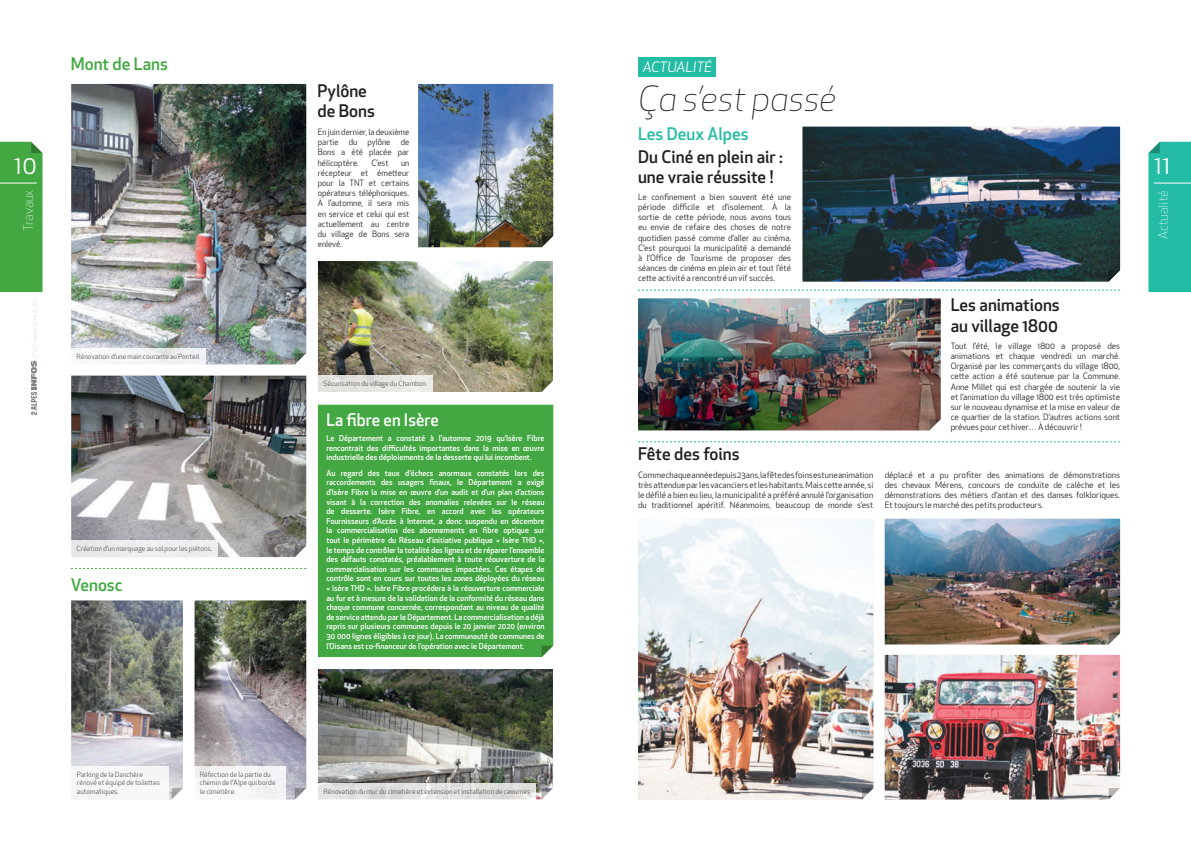
<style>
.page{position:relative;width:1191px;height:842px;background:#fff}
.page>*{position:absolute;margin:0;border:0;box-sizing:border-box;transform-origin:0 0}
.t1{font:italic 300 34px "Apex New";color:#231f20}
.t2{font:25px "Apex New";color:#fff}
.t3{font:500 17px/20px "Apex New";color:#231f20}
.t4{font:500 17px "Apex New";color:#43a842}
.t5{font:500 17px "Apex New";color:#fff}
.t6{font:500 17px "Apex New";color:#24bca4}
.t7{font:italic 14px "Apex New";color:#fff}
.t8{font:300 13px "Apex New";color:#fff}
.t9{font:8.5px/10.2px "Apex New";color:#231f20;text-align:justify}
.t10{font:500 8px/9.6px "Apex New";color:#fff;text-align:justify}
.t11{font:7px/8.4px "Apex New";color:#57585a}
</style>
<div class="page">
<div style="left:318px;top:405px;width:235px;height:252px;background:#43a842"></div>
<img style="left:638px;top:519px;width:235px;height:280px">
<img style="left:884px;top:655px;width:236px;height:144px">
<img style="left:884px;top:519px;width:236px;height:125px">
<svg style="left:862px;top:788px;width:11px;height:11px"></svg>
<img style="left:638px;top:298px;width:302px;height:132px">
<img style="left:71px;top:84px;width:235px;height:280px">
<img style="left:802px;top:127px;width:318px;height:155px">
<img style="left:71px;top:376px;width:235px;height:181px">
<div style="left:71px;top:348px;width:135px;height:16px;background:linear-gradient(to right,#fafbfc,#ecedef)"></div>
<div style="left:71px;top:540px;width:147px;height:17px;background:#ededee"></div>
<svg style="left:71px;top:568px;width:235px;height:1px"></svg>
<img style="left:418px;top:84px;width:135px;height:163px">
<svg style="left:1108px;top:270px;width:12px;height:12px"></svg>
<svg style="left:295px;top:353px;width:11px;height:11px"></svg>
<svg style="left:295px;top:546px;width:11px;height:11px"></svg>
<img style="left:318px;top:669px;width:235px;height:130px">
<img style="left:318px;top:261px;width:235px;height:131px">
<svg style="left:541px;top:646px;width:12px;height:11px"></svg>
<img style="left:195px;top:600px;width:111px;height:199px">
<img style="left:71px;top:600px;width:112px;height:199px">
<div style="left:638px;top:57px;width:78px;height:19px;background:#24bca4"></div>
<svg style="left:638px;top:441px;width:482px;height:1px"></svg>
<svg style="left:638px;top:290px;width:482px;height:1px"></svg>
<svg style="left:31px;top:361px;width:6px;height:54px"></svg>
<div style="left:0;top:142px;width:43px;height:150px;background:#43a842"></div>
<hr style="left:0;top:183px;width:37px;height:1px;background:#fff">
<div style="left:1148px;top:142px;width:43px;height:150px;background:#24bca4"></div>
<h2 class="t2" style="left:14px;top:150px;width:24px">10</h2>
<h3 class="t8" style="left:21px;top:231px;width:42px;rotate:-90deg">Travaux</h3>
<h3 class="t4" style="left:71px;top:52px;width:99px">Mont de Lans</h3>
<p class="t11" style="left:77px;top:352px;width:125px">Rénovation d’une main courante au Ponteil.</p>
<p class="t11" style="left:77px;top:545px;width:137px">Création d’un marquage au sol pour les piétons.</p>
<h3 class="t4" style="left:71px;top:573px;width:53px">Venosc</h3>
<h3 class="t3" style="left:318px;top:80px;width:59px">Pylône de Bons</h3>
<p class="t9" style="left:318px;top:127px;width:93px">En juin dernier, la deuxième partie du pylône de Bons a été placée par hélicoptère.</p>
<p class="t9" style="left:371px;top:157px;width:19px">C’est</p>
<p class="t9" style="left:318px;top:157px;width:93px;text-indent:83px">un récepteur et émetteur pour la TNT et certains opérateurs téléphoniques.<br>À l’automne, il sera mis en service et celui qui est actuellement au centre du village de Bons sera enlevé.</p>
<p class="t11" style="left:323px;top:380px;width:106px">Sécurisation du village du Chambon.</p>
<h3 class="t5" style="left:326px;top:408px;width:114px">La fibre en Isère</h3>
<p class="t10" style="left:326px;top:433px;width:220px">Le Département a constaté à l’automne 2019 qu’Isère Fibre rencontrait des difficultés importantes dans la mise en œuvre industrielle des déploiements de la desserte qui lui incombent.</p>
<p class="t10" style="left:326px;top:468px;width:220px">Au regard des taux d'échecs anormaux constatés lors des raccordements des usagers finaux, le Département a exigé d’Isère Fibre la mise en œuvre d’un audit et d’un plan d’actions visant à la correction des anomalies relevées sur le réseau de desserte. Isère Fibre, en accord avec les opérateurs Fournisseurs d’Accès à Internet, a donc suspendu en décembre la commercialisation des abonnements en fibre optique sur tout le périmètre du Réseau d'initiative publique « Isère THD », le temps de contrôler la totalité des lignes et de réparer l’ensemble des défauts constatés, préalablement à toute réouverture de la commercialisation sur les communes impactées. Ces étapes de contrôle sont en cours sur toutes les zones déployées du réseau « Isère THD ». Isère Fibre procédera à la réouverture commerciale au fur et à mesure de la validation de la conformité du réseau dans chaque commune concernée, correspondant au niveau de qualité de service attendu par le Département. La commercialisation a déjà repris sur plusieurs communes depuis le 20 janvier 2020 (environ 30 000 lignes éligibles à ce jour). La communauté de communes de l’Oisans est co-financeur de l’opération avec le Département.</p>
<p class="t11" style="left:77px;top:770px;width:85px">Parking de la Danchère rénové et équipé de toilettes automatiques.</p>
<p class="t11" style="left:200px;top:770px;width:77px">Réfection de la partie du chemin de l'Alpe qui borde le cimetière.</p>
<p class="t11" style="left:323px;top:787px;width:208px">Rénovation du mur du cimetière et extension et installation de cavurnes</p>
<h3 class="t7" style="left:643px;top:58px;width:71px">ACTUALITÉ</h3>
<h1 class="t1" style="left:638px;top:78px;width:199px">Ça s’est passé</h1>
<h3 class="t6" style="left:638px;top:122px;width:112px">Les Deux Alpes</h3>
<h3 class="t3" style="left:638px;top:146px;width:146px">Du Ciné en plein air : une vraie réussite !</h3>
<p class="t9" style="left:638px;top:192px;width:155px">Le confinement a bien souvent été une période difficile et d’isolement. À la sortie de cette période, nous avons tous eu envie de refaire des choses de notre quotidien passé comme d’aller au cinéma.<br>C’est pourquoi la municipalité a demandé à l’Office de Tourisme de proposer des séances de cinéma en plein air et tout l’été cette activité a rencontré un vif succès.</p>
<h3 class="t3" style="left:950px;top:294px;width:111px;line-height:20.4px">Les animations au village 1800</h3>
<p class="t9" style="left:950px;top:341px;width:171px">Tout l’été, le village 1800 a proposé des animations et chaque vendredi un marché.<br>Organisé par les commerçants du village 1800, cette action a été soutenue par la Commune.<br>Anne Millet qui est chargée de soutenir la vie et l’animation du village 1800 est très optimiste sur le nouveau dynamise et la mise en valeur de ce quartier de la station. D’autres actions sont prévues pour cet hiver… À découvrir !</p>
<h3 class="t3" style="left:638px;top:444px;width:103px">Fête des foins</h3>
<p class="t9" style="left:638px;top:469px;width:237px">Comme chaque année depuis 23 ans, la fête des foins est une animation très attendue par les vacanciers et les habitants. Mais cette année, si le défilé a bien eu lieu, la municipalité a préféré annulé l’organisation du traditionnel apéritif. Néanmoins, beaucoup de monde s’est</p>
<p class="t9" style="left:884px;top:469px;width:237px">déplacé et a pu profiter des animations de démonstrations des chevaux Mérens, concours de conduite de calèche et les démonstrations des métiers d’antan et des danses folkloriques.<br>Et toujours le marché des petits producteurs.</p>
<h2 class="t2" style="left:1154px;top:150px;width:18px">11</h2>
<h3 class="t8" style="left:1155px;top:239px;width:51px;rotate:-90deg">Actualité</h3>
</div>
